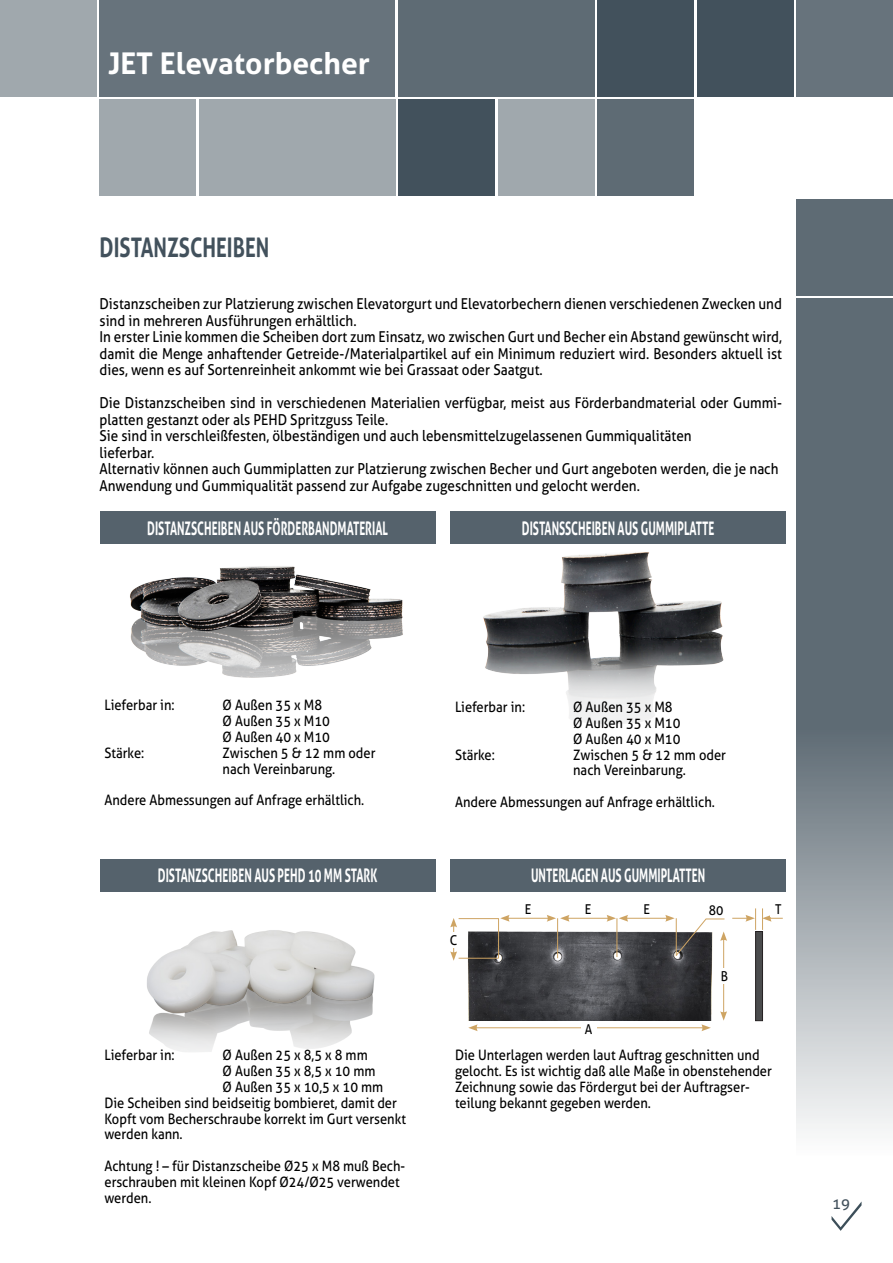
<style>
.page{position:relative;width:893px;height:1263px;background:#fff}
.page>*{position:absolute;margin:0;border:0;box-sizing:border-box;transform-origin:0 0}
.t1{font:700 30px "Aller";color:#fff}
._30_Chapo_Français{font:700 27px "Aller";color:#42515c;scale:.75 1}
.t2{font:700 18.75px "Aller";color:#fff;scale:.6 1}
._20_Français{font:15px/16.5px "Aller";color:#000;scale:.9 1}
.t3{font:15px "Aller";color:#42515c}
._20_Français-2{font:14.4px/15.8px "Aller";color:#000;scale:.9 1}
._20_Français-3{font:13.5px "Aller";color:#000;scale:.9 1}
</style>
<div class="page">
<hr style="left:0;top:99px;width:1px;height:97px;background:#42515c">
<div style="left:0;top:0;width:97px;height:97px;background:#a0a8ad"></div>
<div style="left:597px;top:0;width:97px;height:97px;background:#42515c"></div>
<div style="left:697px;top:0;width:96px;height:97px;background:#42515c"></div>
<div style="left:796px;top:0;width:97px;height:97px;background:#67737c"></div>
<div style="left:597px;top:99px;width:97px;height:97px;background:#5e6b74"></div>
<div style="left:796px;top:199px;width:97px;height:96px;background:#5e6b74"></div>
<div style="left:398px;top:99px;width:97px;height:97px;background:#42515c"></div>
<div style="left:498px;top:99px;width:96px;height:97px;background:#a0a8ad"></div>
<div style="left:398px;top:0;width:196px;height:97px;background:#5e6b74"></div>
<div style="left:100px;top:0;width:295px;height:97px;background:#67737c"></div>
<div style="left:100px;top:99px;width:96px;height:97px;background:#a0a8ad"></div>
<div style="left:199px;top:99px;width:196px;height:97px;background:#a0a8ad"></div>
<svg style="left:796px;top:298px;width:97px;height:908px;background:#8c969c"></svg>
<svg style="left:831px;top:1201px;width:30px;height:30px"></svg>
<img style="left:130px;top:566px;width:273px;height:112px">
<div style="left:100px;top:511px;width:335px;height:33px;background:#55626c"></div>
<img style="left:483px;top:499px;width:317px;height:242px">
<div style="left:450px;top:511px;width:336px;height:33px;background:#55626c"></div>
<div style="left:450px;top:859px;width:336px;height:32px;background:#55626c"></div>
<img style="left:134px;top:891px;width:268px;height:161px">
<div style="left:100px;top:859px;width:335px;height:32px;background:#55626c"></div>
<img style="left:460px;top:927px;width:253px;height:94px">
<hr style="left:498px;top:918px;width:1px;height:40px;background:#cea463">
<hr style="left:557px;top:918px;width:1px;height:40px;background:#cea463">
<hr style="left:617px;top:918px;width:1px;height:39px;background:#cea463">
<hr style="left:507px;top:918px;width:42px;height:1px;background:#cea463">
<svg style="left:500px;top:915px;width:10px;height:7px"></svg>
<svg style="left:450px;top:918px;width:7px;height:43px"></svg>
<hr style="left:567px;top:918px;width:42px;height:1px;background:#cea463">
<svg style="left:547px;top:915px;width:22px;height:7px"></svg>
<hr style="left:475px;top:1027px;width:229px;height:1px;background:#cea463">
<svg style="left:468px;top:1024px;width:10px;height:7px"></svg>
<svg style="left:701px;top:1024px;width:10px;height:7px"></svg>
<hr style="left:626px;top:918px;width:42px;height:1px;background:#cea463">
<svg style="left:607px;top:915px;width:21px;height:7px"></svg>
<svg style="left:762px;top:908px;width:21px;height:22px"></svg>
<hr style="left:723px;top:938px;width:1px;height:76px;background:#cea463">
<svg style="left:720px;top:1011px;width:7px;height:10px"></svg>
<div style="left:581px;top:1021px;width:15px;height:16px;background:#fff"></div>
<div style="left:771px;top:902px;width:15px;height:15px;background:#fff"></div>
<div style="left:446px;top:932px;width:15px;height:15px;background:#fff"></div>
<div style="left:717px;top:968px;width:15px;height:16px;background:#fff"></div>
<hr style="left:459px;top:958px;width:40px;height:1px;background:#cea463">
<hr style="left:459px;top:918px;width:40px;height:1px;background:#cea463">
<svg style="left:665px;top:908px;width:91px;height:48px"></svg>
<div style="left:755px;top:931px;width:8px;height:90px;background:#4b4c4d;border:1px solid #231f20"></div>
<p class="t1" style="left:108px;top:45px;width:264px">JET Elevatorbecher</p>
<p class="_30_Chapo_Français" style="left:100px;top:231px;width:228px">DISTANZSCHEIBEN</p>
<p class="_20_Français" style="left:100px;top:296px;width:760px">Distanzscheiben zur Platzierung zwischen Elevatorgurt und Elevatorbechern dienen verschiedenen Zwecken und sind in mehreren Ausführungen erhältlich.</p>
<p class="_20_Français" style="left:100px;top:329px;width:760px;text-align:justify">In erster Linie kommen die Scheiben dort zum Einsatz, wo zwischen Gurt und Becher ein Abstand gewünscht wird, damit die Menge anhaftender Getreide-/Materialpartikel auf ein Minimum reduziert wird. Besonders aktuell ist dies, wenn es auf Sortenreinheit ankommt wie bei Grassaat oder Saatgut.</p>
<p class="_20_Français" style="left:100px;top:395px;width:760px">Die Distanzscheiben sind in verschiedenen Materialien verfügbar, meist aus Förderbandmaterial oder Gummi&shy;platten gestanzt oder als PEHD Spritzguss Teile.</p>
<p class="_20_Français" style="left:100px;top:428px;width:659px">Sie sind in verschleißfesten, ölbeständigen und auch lebensmittelzugelassenen Gummiqualitäten</p>
<p class="_20_Français" style="left:100px;top:444px;width:62px">lieferbar.</p>
<p class="_20_Français" style="left:100px;top:461px;width:756px">Alternativ können auch Gummiplatten zur Platzierung zwischen Becher und Gurt angeboten werden, die je nach</p>
<p class="_20_Français" style="left:100px;top:477px;width:602px">Anwendung und Gummiqualität passend zur Aufgabe zugeschnitten und gelocht werden.</p>
<p class="t2" style="left:147px;top:516px;width:403px">DISTANZSCHEIBEN AUS FÖRDERBANDMATERIAL</p>
<p class="t2" style="left:522px;top:516px;width:323px">DISTANSSCHEIBEN AUS GUMMIPLATTE</p>
<p class="_20_Français-2" style="left:104px;top:697px;width:79px">Lieferbar in:</p>
<p class="_20_Français-2" style="left:223px;top:697px;width:112px">Ø Außen 35 x M8</p>
<p class="_20_Français-2" style="left:223px;top:713px;width:121px">Ø Außen 35 x M10</p>
<p class="_20_Français-2" style="left:223px;top:729px;width:121px">Ø Außen 40 x M10</p>
<p class="_20_Français-2" style="left:104px;top:745px;width:46px">Stärke:</p>
<p class="_20_Français-2" style="left:223px;top:745px;width:171px">Zwischen 5 &amp; 12 mm oder nach Vereinbarung.</p>
<p class="_20_Français-2" style="left:104px;top:792px;width:290px">Andere Abmessungen auf Anfrage erhältlich.</p>
<p class="t2" style="left:158px;top:864px;width:367px">DISTANZSCHEIBEN AUS PEHD 10 MM STARK</p>
<p class="_20_Français-2" style="left:104px;top:1047px;width:79px">Lieferbar in:</p>
<p class="_20_Français-2" style="left:223px;top:1047px;width:163px">Ø Außen 25 x 8,5 x 8 mm</p>
<p class="_20_Français-2" style="left:223px;top:1063px;width:171px">Ø Außen 35 x 8,5 x 10 mm</p>
<p class="_20_Français-2" style="left:223px;top:1079px;width:180px">Ø Außen 35 x 10,5 x 10 mm</p>
<p class="_20_Français-2" style="left:104px;top:1095px;width:337px">Die Scheiben sind beidseitig bombieret, damit der<br>Kopft vom Becherschraube korrekt im Gurt versenkt werden kann.</p>
<p class="_20_Français-2" style="left:104px;top:1158px;width:336px">Achtung ! – für Distanzscheibe Ø25 x M8 muß Bech&shy;erschrauben mit kleinen Kopf Ø24/Ø25 verwendet werden.</p>
<p class="_20_Français-2" style="left:455px;top:699px;width:79px">Lieferbar in:</p>
<p class="_20_Français-2" style="left:573px;top:699px;width:112px">Ø Außen 35 x M8</p>
<p class="_20_Français-2" style="left:573px;top:715px;width:121px">Ø Außen 35 x M10</p>
<p class="_20_Français-2" style="left:573px;top:731px;width:121px">Ø Außen 40 x M10</p>
<p class="_20_Français-2" style="left:455px;top:746px;width:46px">Stärke:</p>
<p class="_20_Français-2" style="left:573px;top:746px;width:171px">Zwischen 5 &amp; 12 mm oder nach Vereinbarung.</p>
<p class="_20_Français-2" style="left:455px;top:794px;width:290px">Andere Abmessungen auf Anfrage erhältlich.</p>
<p class="_20_Français-3" style="left:450px;top:931px;width:10px">C</p>
<p class="t2" style="left:531px;top:864px;width:292px">UNTERLAGEN AUS GUMMIPLATTEN</p>
<p class="_20_Français-3" style="left:525px;top:901px;width:9px">E</p>
<p class="_20_Français-3" style="left:585px;top:901px;width:9px">E</p>
<p class="_20_Français-3" style="left:643px;top:901px;width:9px">E</p>
<p class="_20_Français-3" style="left:585px;top:1021px;width:10px">A</p>
<p class="_20_Français-3" style="left:709px;top:902px;width:18px">80</p>
<p class="_20_Français-3" style="left:721px;top:968px;width:10px">B</p>
<p class="_20_Français-3" style="left:775px;top:901px;width:9px">T</p>
<p class="_20_Français-2" style="left:455px;top:1047px;width:354px">Die Unterlagen werden laut Auftrag geschnitten und gelocht. Es ist wichtig daß alle Maße in obenstehender Zeichnung sowie das Fördergut bei der Auftragser&shy;teilung bekannt gegeben werden.</p>
<p class="t3" style="left:832px;top:1194px;width:19px">19</p>
</div>
